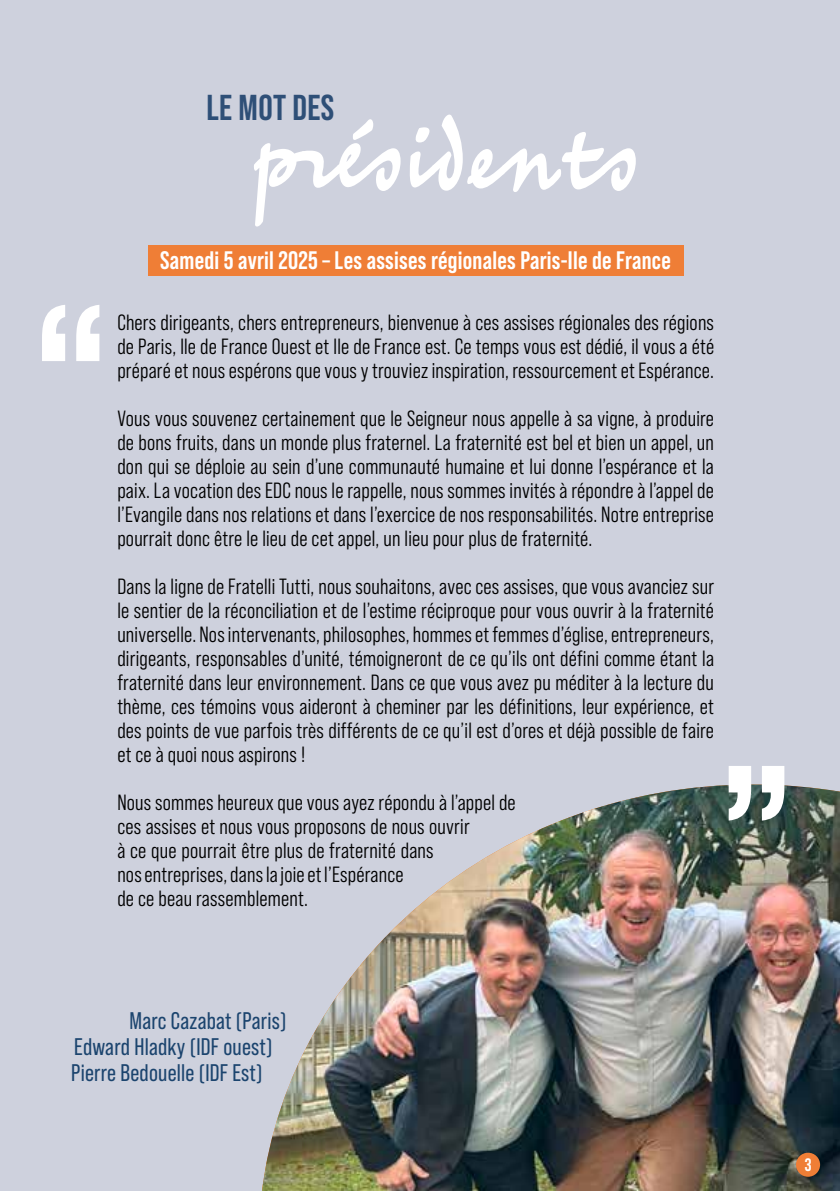
<style>
.page{position:relative;width:840px;height:1191px;background:#fff}
.page>*{position:absolute;margin:0;border:0;box-sizing:border-box;transform-origin:0 0}
.t1{font:700 66px "Eric Machat Script";color:#fff}
.t2{font:700 36px "Bebas Neue Pro";letter-spacing:.01em;color:#2e4f77}
.t3{font:700 25.2px "Bebas Neue Pro";letter-spacing:.01em;color:#fff}
.t4{font:24px/26px "Bebas Neue Pro";letter-spacing:.01em;color:#1b446e}
.t5{font:22px/24px "Bebas Neue Pro Middle";letter-spacing:.01em;color:#000;text-align:justify}
.t6{font:700 18px "Bebas Neue Pro";color:#fff}
</style>
<div class="page">
<div style="left:0;top:0;width:839px;height:1191px;background:#ced1dd"></div>
<svg style="left:42px;top:305px;width:57px;height:56px"></svg>
<div style="left:148px;top:245px;width:535px;height:31px;background:#ef7e36"></div>
<img style="left:262px;top:784px;width:577px;height:407px">
<svg style="left:728px;top:766px;width:56px;height:54px;background:#c2c9c8"></svg>
<div style="left:795px;top:1152px;width:24px;height:24px;background:#ef7e36;border-radius:50%"></div>
<h2 class="t2" style="left:206px;top:87px;width:129px">LE MOT DES</h2>
<h1 class="t1" style="left:251px;top:120px;width:389px">présidents</h1>
<p class="t3" style="left:160px;top:246px;width:512px">Samedi 5 avril 2025 – Les assises régionales Paris-Ile de France</p>
<p class="t5" style="left:117px;top:310px;width:598px">Chers dirigeants, chers entrepreneurs, bienvenue à ces assises régionales des régions de Paris, Ile de France Ouest et Ile de France est. Ce temps vous est dédié, il vous a été préparé et nous espérons que vous y trouviez inspiration, ressourcement et Espérance.</p>
<p class="t5" style="left:117px;top:406px;width:598px">Vous vous souvenez certainement que le Seigneur nous appelle à sa vigne, à produire de bons fruits, dans un monde plus fraternel. La fraternité est bel et bien un appel, un don qui se déploie au sein d’une communauté humaine et lui donne l’espérance et la paix. La vocation des EDC nous le rappelle, nous sommes invités à répondre à l’appel de l’Evangile dans nos relations et dans l’exercice de nos responsabilités. Notre entreprise pourrait donc être le lieu de cet appel, un lieu pour plus de fraternité.</p>
<p class="t5" style="left:117px;top:574px;width:598px">Dans la ligne de Fratelli Tutti, nous souhaitons, avec ces assises, que vous avanciez sur le sentier de la réconciliation et de l’estime réciproque pour vous ouvrir à la fraternité universelle. Nos intervenants, philosophes, hommes et femmes d’église, entrepreneurs, dirigeants, responsables d’unité, témoigneront de ce qu’ils ont défini comme étant la fraternité dans leur environnement. Dans ce que vous avez pu méditer à la lecture du thème, ces témoins vous aideront à cheminer par les définitions, leur expérience, et des points de vue parfois très différents de ce qu’il est d’ores et déjà possible de faire et ce à quoi nous aspirons !</p>
<p class="t5" style="left:117px;top:790px;width:399px;text-align:left">Nous sommes heureux que vous ayez répondu à l’appel de ces assises et nous vous proposons de nous ouvrir<br>à ce que pourrait être plus de fraternité dans<br>nos entreprises, dans la joie et l’Espérance<br>de ce beau rassemblement.</p>
<p class="t4" style="left:71px;top:1007px;width:216px;text-indent:58px">Marc Cazabat (Paris)<br>Edward Hladky (IDF ouest)<br>Pierre Bedouelle (IDF Est)</p>
<p class="t6" style="left:804px;top:1154px;width:8px">3</p>
</div>
